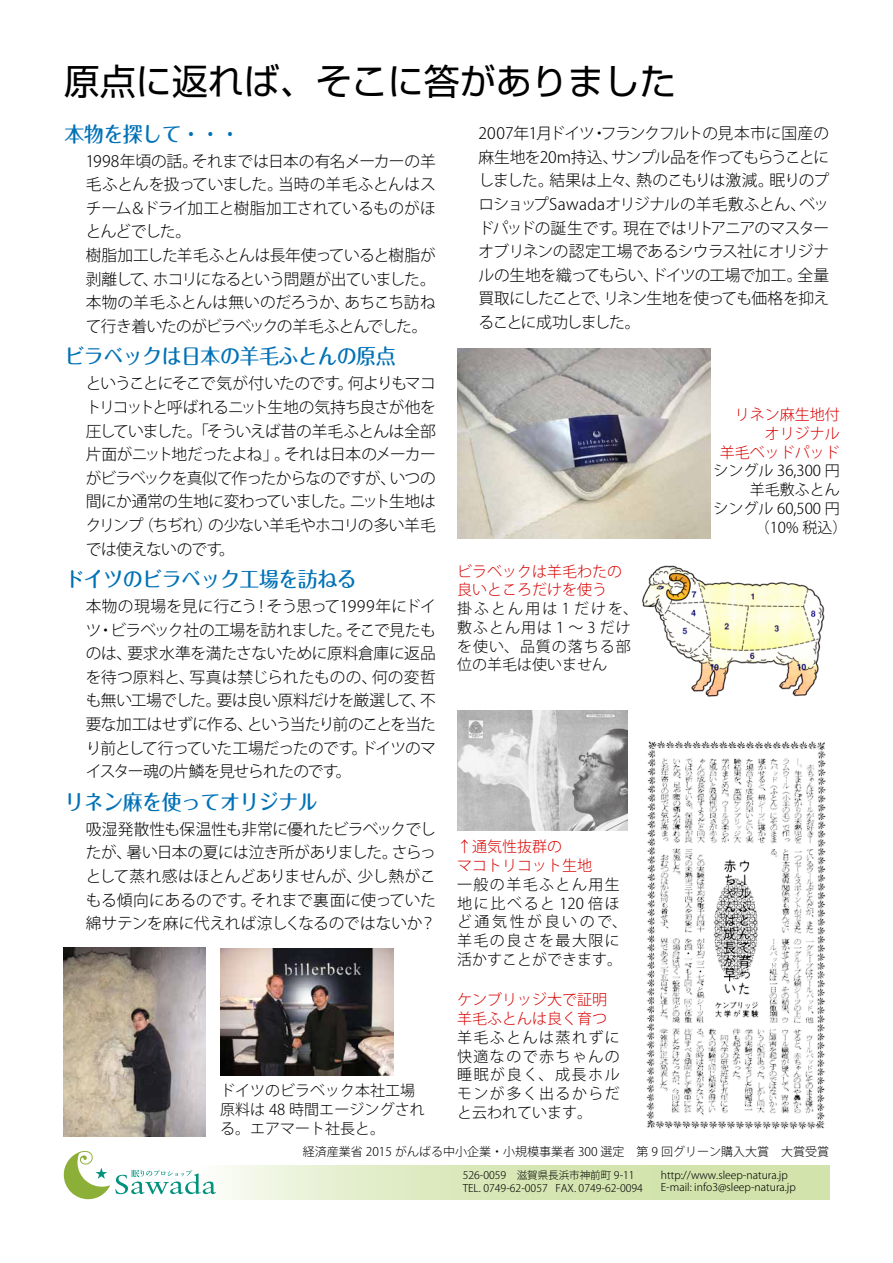
<style>
.page{position:relative;width:893px;height:1263px;background:#fff}
.page>*{position:absolute;margin:0;border:0;box-sizing:border-box;transform-origin:0 0}
.t1{font:36px "Shin Go Pro";color:#000}
.t2{font:500 21px "Maru Fo Pro";letter-spacing:-.025em;color:#0072b6;scale:.95 1}
.t3{font:300 15.75px/23.7px "Koz Go Pro";letter-spacing:-.04em;color:#000;text-align:justify}
.t4{font:300 15px/18.8px "Koz Go Std";letter-spacing:.065em;color:#000}
.t5{font:300 15px/18.8px "Koz Go Std";color:#d80000}
.t6{font:300 15px/18.8px "Koz Go Std";color:#000}
.t7{font:300 15px/18.8px "Koz Go Std";letter-spacing:.095em;color:#000}
.t8{font:300 12px "Koz Go Std";color:#000}
.t9{font:300 10.5px/13.5px "Koz Go Std";color:#000}
</style>
<div class="page">
<svg style="left:223px;top:1165px;width:606px;height:34px;background:#dbe9bd"></svg>
<svg style="left:64px;top:1150px;width:152px;height:49px"></svg>
<img style="left:457px;top:349px;width:254px;height:190px">
<img style="left:64px;top:948px;width:142px;height:189px">
<img style="left:220px;top:948px;width:174px;height:127px">
<img style="left:642px;top:565px;width:183px;height:132px">
<img style="left:457px;top:710px;width:171px;height:121px">
<img style="left:646px;top:740px;width:180px;height:389px">
<h1 class="t1" style="left:64px;top:52px;width:614px">原点に返れば、そこに答がありました</h1>
<h2 class="t2" style="left:64px;top:117px;width:186px">本物を探して・・・</h2>
<p class="t3" style="left:86px;top:149px;width:352px;text-align:left">1998年頃の話。それまでは日本の有名メーカーの羊毛ふとんを扱っていました。当時の羊毛ふとんはスチーム＆ドライ加工と樹脂加工されているものがほとんどでした。<br>樹脂加工した羊毛ふとんは長年使っていると樹脂が剥離して、ホコリになるという問題が出ていました。本物の羊毛ふとんは無いのだろうか、あちこち訪ねて行き着いたのがビラベックの羊毛ふとんでした。</p>
<h2 class="t2" style="left:64px;top:340px;width:350px">ビラベックは日本の羊毛ふとんの原点</h2>
<p class="t3" style="left:86px;top:372px;width:352px">ということにそこで気が付いたのです。何よりもマコトリコットと呼ばれるニット生地の気持ち良さが他を圧していました。「そういえば昔の羊毛ふとんは全部片面がニット地だったよね」。それは日本のメーカーがビラベックを真似て作ったからなのですが、いつの間にか通常の生地に変わっていました。ニット生地はクリンプ（ちぢれ）の少ない羊毛やホコリの多い羊毛では使えないのです。</p>
<h2 class="t2" style="left:64px;top:562px;width:309px">ドイツのビラベック工場を訪ねる</h2>
<p class="t3" style="left:86px;top:594px;width:352px">本物の現場を見に行こう！そう思って1999年にドイツ・ビラベック社の工場を訪れました。そこで見たものは、要求水準を満たさないために原料倉庫に返品を待つ原料と、写真は禁じられたものの、何の変哲も無い工場でした。要は良い原料だけを厳選して、不要な加工はせずに作る、という当たり前のことを当たり前として行っていた工場だったのです。ドイツのマイスター魂の片鱗を見せられたのです。</p>
<h2 class="t2" style="left:64px;top:785px;width:268px">リネン麻を使ってオリジナル</h2>
<p class="t3" style="left:86px;top:817px;width:352px">吸湿発散性も保温性も非常に優れたビラベックでしたが、暑い日本の夏には泣き所がありました。さらっとして蒸れ感はほとんどありませんが、少し熱がこもる傾向にあるのです。それまで裏面に使っていた綿サテンを麻に代えれば涼しくなるのではないか？</p>
<p class="t3" style="left:478px;top:122px;width:352px">2007年1月ドイツ・フランクフルトの見本市に国産の麻生地を20m持込、サンプル品を作ってもらうことにしました。結果は上々、熱のこもりは激減。眠りのプロショップSawadaオリジナルの羊毛敷ふとん、ベッドパッドの誕生です。現在ではリトアニアのマスターオブリネンの認定工場であるシウラス社にオリジナルの生地を織ってもらい、ドイツの工場で加工。全量買取にしたことで、リネン生地を使っても価格を抑えることに成功しました。</p>
<p class="t5" style="left:720px;top:405px;width:122px;text-align:right">リネン麻生地付オリジナル<br>羊毛ベッドパッド</p>
<p class="t6" style="left:713px;top:462px;width:128px">シングル 36,300 円</p>
<p class="t4" style="left:750px;top:480px;width:92px">羊毛敷ふとん</p>
<p class="t6" style="left:713px;top:499px;width:128px">シングル 60,500 円</p>
<p class="t4" style="left:755px;top:518px;width:94px">（10% 税込）</p>
<p class="t5" style="left:457px;top:562px;width:166px">ビラベックは羊毛わたの良いところだけを使う</p>
<p class="t4" style="left:457px;top:599px;width:183px">掛ふとん用は 1 だけを、敷ふとん用は 1 ～ 3 だけを使い、品質の落ちる部位の羊毛は使いません</p>
<p class="t5" style="left:457px;top:838px;width:136px">↑通気性抜群の<br>マコトリコット生地</p>
<p class="t7" style="left:457px;top:875px;width:172px">一般の羊毛ふとん用生地に比べると 120 倍ほど通気性が良いので、羊毛の良さを最大限に活かすことができます。</p>
<p class="t6" style="left:220px;top:1081px;width:206px">ドイツのビラベック本社工場原料は 48 時間エージングされる。エアマート社長と。</p>
<p class="t5" style="left:457px;top:991px;width:151px">ケンブリッジ大で証明羊毛ふとんは良く育つ</p>
<p class="t4" style="left:457px;top:1028px;width:164px;text-align:justify">羊毛ふとんは蒸れずに快適なので赤ちゃんの睡眠が良く、成長ホルモンが多く出るからだと云われています。</p>
<p class="t8" style="left:303px;top:1144px;width:528px">経済産業省 2015 がんばる中小企業・小規模事業者 300 選定　第 9 回グリーン購入大賞　大賞受賞</p>
<p class="t9" style="left:463px;top:1168px;width:182px">526-0059　滋賀県長浜市神前町 9-11<br>TEL. 0749-62-0057 FAX. 0749-62-0094</p>
<p class="t9" style="left:661px;top:1169px;width:137px;line-height:12px">http://www.sleep-natura.jp<br>E-mail: info3@sleep-natura.jp</p>
</div>
